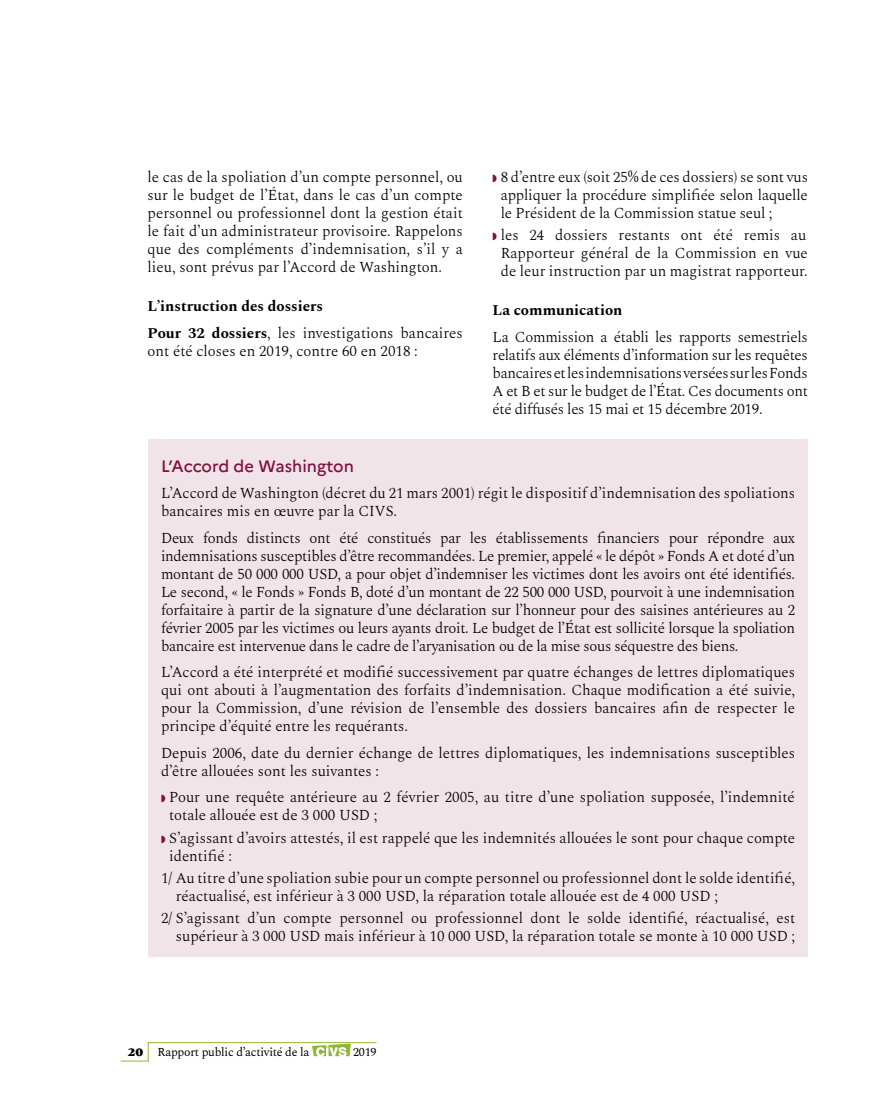
<style>
.page{position:relative;width:893px;height:1106px;background:#fff}
.page>*{position:absolute;margin:0;border:0;box-sizing:border-box;transform-origin:0 0}
.t1{font:500 16.5px "Marianne";color:#810f3f}
.t2{font:300 15px/18px "Spectral";color:#000;text-align:justify}
.t3{font:700 15px/26.5px "Spectral";color:#000}
.t4{font:12px "Spectral";letter-spacing:-.02em;color:#000}
.s1{font-weight:300}
.s2{font-family:"Garamond";font-weight:900}
</style>
<div class="page">
<svg style="left:121px;top:1042px;width:28px;height:19px"></svg>
<hr style="left:148px;top:1042px;width:228px;height:1px;background:#90b835">
<svg style="left:312px;top:1043px;width:39px;height:13px"></svg>
<div style="left:148px;top:440px;width:660px;height:517px;background:#f0e4e8"></div>
<p class="t2" style="left:148px;top:167px;width:317px">le cas de la spoliation d’un compte personnel, ou sur le budget de l’État, dans le cas d’un compte personnel ou professionnel dont la gestion était le fait d’un administrateur provisoire. Rappelons que des compléments d’indemnisation, s’il y a lieu, sont prévus par l’Accord de Washington.</p>
<p class="t3" style="left:148px;top:292px;width:317px">L’instruction des dossiers<br>Pour 32 dossiers<span class="s1">, les investigations bancaires</span></p>
<p class="t2" style="left:148px;top:340px;width:272px">ont été closes en 2019, contre 60 en 2018 :</p>
<p class="t2" style="left:501px;top:167px;width:309px">8 d’entre eux (soit 25% de ces dossiers) se sont vus appliquer la procédure simplifiée selon laquelle le Président de la Commission statue seul ;</p>
<p class="t2" style="left:501px;top:225px;width:309px">les 24 dossiers restants ont été remis au Rapporteur général de la Commission en vue de leur instruction par un magistrat rapporteur.</p>
<p class="t3" style="left:493px;top:296px;width:131px">La communication</p>
<p class="t2" style="left:493px;top:327px;width:317px">La Commission a établi les rapports semestriels relatifs aux éléments d’information sur les requêtes bancaires et les indemnisations versées sur les Fonds A et B et sur le budget de l’État. Ces documents ont été diffusés les 15 mai et 15 décembre 2019.</p>
<p class="t1" style="left:161px;top:456px;width:194px">L’Accord de Washington</p>
<p class="t2" style="left:161px;top:483px;width:636px">L’Accord de Washington (décret du 21 mars 2001) régit le dispositif d’indemnisation des spoliations bancaires mis en œuvre par la CIVS.</p>
<p class="t2" style="left:161px;top:527px;width:636px">Deux fonds distincts ont été constitués par les établissements financiers pour répondre aux indemnisations susceptibles d’être recommandées. Le premier, appelé « le dépôt » Fonds A et doté d’un montant de 50 000 000 USD, a pour objet d’indemniser les victimes dont les avoirs ont été identifiés.<br>Le second, « le Fonds » Fonds B, doté d’un montant de 22 500 000 USD, pourvoit à une indemnisation forfaitaire à partir de la signature d’une déclaration sur l’honneur pour des saisines antérieures au 2 février 2005 par les victimes ou leurs ayants droit. Le budget de l’État est sollicité lorsque la spoliation bancaire est intervenue dans le cadre de l’aryanisation ou de la mise sous séquestre des biens.</p>
<p class="t2" style="left:161px;top:662px;width:636px">L’Accord a été interprété et modifié successivement par quatre échanges de lettres diplomatiques qui ont abouti à l’augmentation des forfaits d’indemnisation. Chaque modification a été suivie, pour la Commission, d’une révision de l’ensemble des dossiers bancaires afin de respecter le principe d’équité entre les requérants.</p>
<p class="t2" style="left:161px;top:742px;width:636px">Depuis 2006, date du dernier échange de lettres diplomatiques, les indemnisations susceptibles d’être allouées sont les suivantes :</p>
<p class="t2" style="left:169px;top:787px;width:627px">Pour une requête antérieure au 2 février 2005, au titre d’une spoliation supposée, l’indemnité totale allouée est de 3 000 USD ;</p>
<p class="t2" style="left:169px;top:827px;width:628px">S’agissant d’avoirs attestés, il est rappelé que les indemnités allouées le sont pour chaque compte identifié :</p>
<p class="t2" style="left:176px;top:867px;width:621px;text-indent:-15px">1/ Au titre d’une spoliation subie pour un compte personnel ou professionnel dont le solde identifié, réactualisé, est inférieur à 3 000 USD, la réparation totale allouée est de 4 000 USD ;</p>
<p class="t2" style="left:161px;top:908px;width:636px;text-align:right">2/ S’agissant d’un compte personnel ou professionnel dont le solde identifié, réactualisé, est supérieur à 3 000 USD mais inférieur à 10 000 USD, la réparation totale se monte à 10 000 USD ;</p>
<p class="t4" style="left:128px;top:1043px;width:183px"><span class="s2">20</span> Rapport public d’activité de la</p>
<p class="t4" style="left:353px;top:1043px;width:25px">2019</p>
</div>
